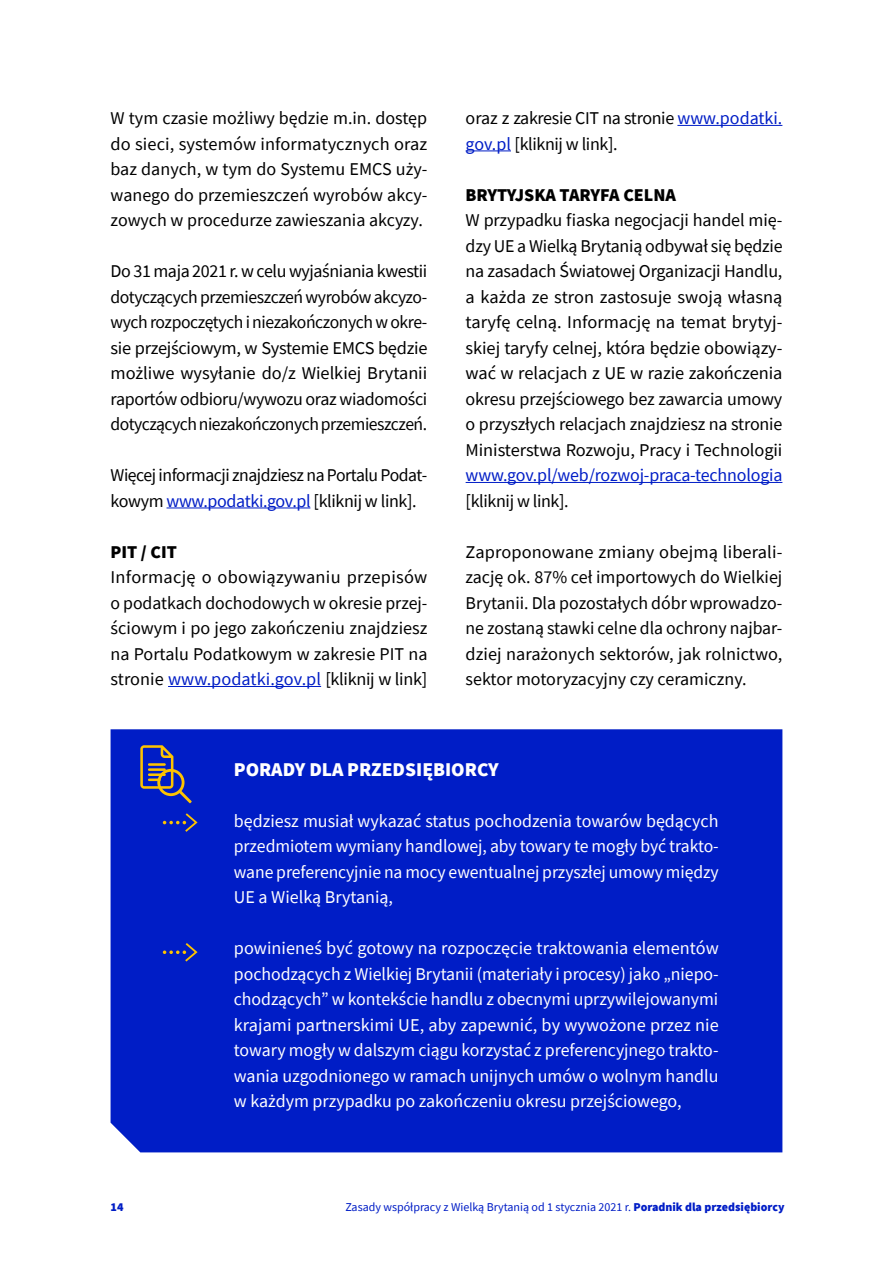
<style>
.page{position:relative;width:893px;height:1263px;background:#fff}
.page>*{position:absolute;margin:0;border:0;box-sizing:border-box;transform-origin:0 0}
.t1{font:900 19.5px "Source Sans Pro";color:#fff}
.t2{font:18px/25.5px "Source Sans Pro";letter-spacing:-.02em;color:#000;text-align:justify}
.t3{font:18px/25.5px "Source Sans Pro";letter-spacing:-.005em;color:#fff;text-align:justify}
.t4{font:18px "Source Sans Pro";letter-spacing:-.01em;color:#001dc6}
.t5{font:900 18px "Source Sans Pro";color:#000}
.t6{font:12px "Source Sans Pro";color:#001dc6}
.t7{font:900 12px "Source Sans Pro";color:#001dc6}
.s1{color:#001dc6}
.s2{font-weight:900}
</style>
<div class="page">
<div style="left:111px;top:729px;width:671px;height:423px;background:#001dc6"></div>
<hr style="left:167px;top:507px;width:143px;height:1px;background:#001dc6">
<hr style="left:168px;top:686px;width:153px;height:1px;background:#001dc6">
<hr style="left:677px;top:125px;width:105px;height:1px;background:#001dc6">
<hr style="left:466px;top:150px;width:45px;height:1px;background:#001dc6">
<hr style="left:466px;top:482px;width:316px;height:1px;background:#001dc6">
<svg style="left:140px;top:745px;width:52px;height:58px;background:#404793"></svg>
<svg style="left:163px;top:811px;width:36px;height:23px"></svg>
<svg style="left:163px;top:941px;width:36px;height:22px"></svg>
<p class="t2" style="left:111px;top:105px;width:318px">W tym czasie możliwy będzie m.in. dostęp do sieci, systemów informatycznych oraz baz danych, w tym do Systemu EMCS uży&shy;wanego do przemieszczeń wyrobów akcy&shy;zowych w procedurze zawieszania akcyzy.</p>
<p class="t2" style="left:111px;top:258px;width:318px">Do 31 maja 2021 r. w celu wyjaśniania kwestii dotyczących przemieszczeń wyrobów akcyzo&shy;wych rozpoczętych i niezakończonych w okre&shy;sie przejściowym, w Systemie EMCS będzie możliwe wysyłanie do/z Wielkiej Brytanii raportów odbioru/wywozu oraz wiadomości dotyczących niezakończonych przemieszczeń.</p>
<p class="t2" style="left:111px;top:462px;width:318px">Więcej informacji znajdziesz na Portalu Podat&shy;kowym <span class="s1">www.podatki.gov.pl</span> [kliknij w link].</p>
<p class="t5" style="left:111px;top:539px;width:68px">PIT / CIT</p>
<p class="t2" style="left:111px;top:564px;width:318px">Informację o obowiązywaniu przepisów o podatkach dochodowych w okresie przej&shy;ściowym i po jego zakończeniu znajdziesz na Portalu Podatkowym w zakresie PIT na stronie <span class="s1">www.podatki.gov.pl</span> [kliknij w link]</p>
<p class="t2" style="left:466px;top:105px;width:318px">oraz z zakresie CIT na stronie <span class="s1">www.podatki. gov.pl</span> [kliknij w link].</p>
<p class="t5" style="left:466px;top:182px;width:212px">BRYTYJSKA TARYFA CELNA</p>
<p class="t2" style="left:466px;top:207px;width:318px">W przypadku fiaska negocjacji handel mię&shy;dzy UE a Wielką Brytanią odbywał się będzie na zasadach Światowej Organizacji Handlu, a każda ze stron zastosuje swoją własną taryfę celną. Informację na temat brytyj&shy;skiej taryfy celnej, która będzie obowiązy&shy;wać w relacjach z UE w razie zakończenia okresu przejściowego bez zawarcia umowy o przyszłych relacjach znajdziesz na stronie Ministerstwa Rozwoju, Pracy i Technologii</p>
<p class="t4" style="left:466px;top:464px;width:318px">www.gov.pl/web/rozwoj-praca-technologia</p>
<p class="t2" style="left:466px;top:488px;width:105px">[kliknij w link].</p>
<p class="t2" style="left:466px;top:539px;width:318px">Zaproponowane zmiany obejmą liberali&shy;zację ok. 87% ceł importowych do Wielkiej Brytanii. Dla pozostałych dóbr wprowadzo&shy;ne zostaną stawki celne dla ochrony najbar&shy;dziej narażonych sektorów, jak rolnictwo, sektor motoryzacyjny czy ceramiczny.</p>
<p class="t1" style="left:234px;top:756px;width:266px">PORADY DLA PRZEDSIĘBIORCY</p>
<p class="t3" style="left:234px;top:808px;width:486px">będziesz musiał wykazać status pochodzenia towarów będących przedmiotem wymiany handlowej, aby towary te mogły być trakto&shy;wane preferencyjnie na mocy ewentualnej przyszłej umowy między UE a Wielką Brytanią,</p>
<p class="t3" style="left:234px;top:935px;width:486px">powinieneś być gotowy na rozpoczęcie traktowania elementów pochodzących z Wielkiej Brytanii (materiały i procesy) jako „niepo&shy;chodzących” w kontekście handlu z obecnymi uprzywilejowanymi krajami partnerskimi UE, aby zapewnić, by wywożone przez nie towary mogły w dalszym ciągu korzystać z preferencyjnego trakto&shy;wania uzgodnionego w ramach unijnych umów o wolnym handlu w każdym przypadku po zakończeniu okresu przejściowego,</p>
<p class="t7" style="left:111px;top:1199px;width:14px">14</p>
<p class="t6" style="left:345px;top:1200px;width:441px">Zasady współpracy z Wielką Brytanią od 1 stycznia 2021 r. <span class="s2">Poradnik dla przedsiębiorcy</span></p>
</div>
